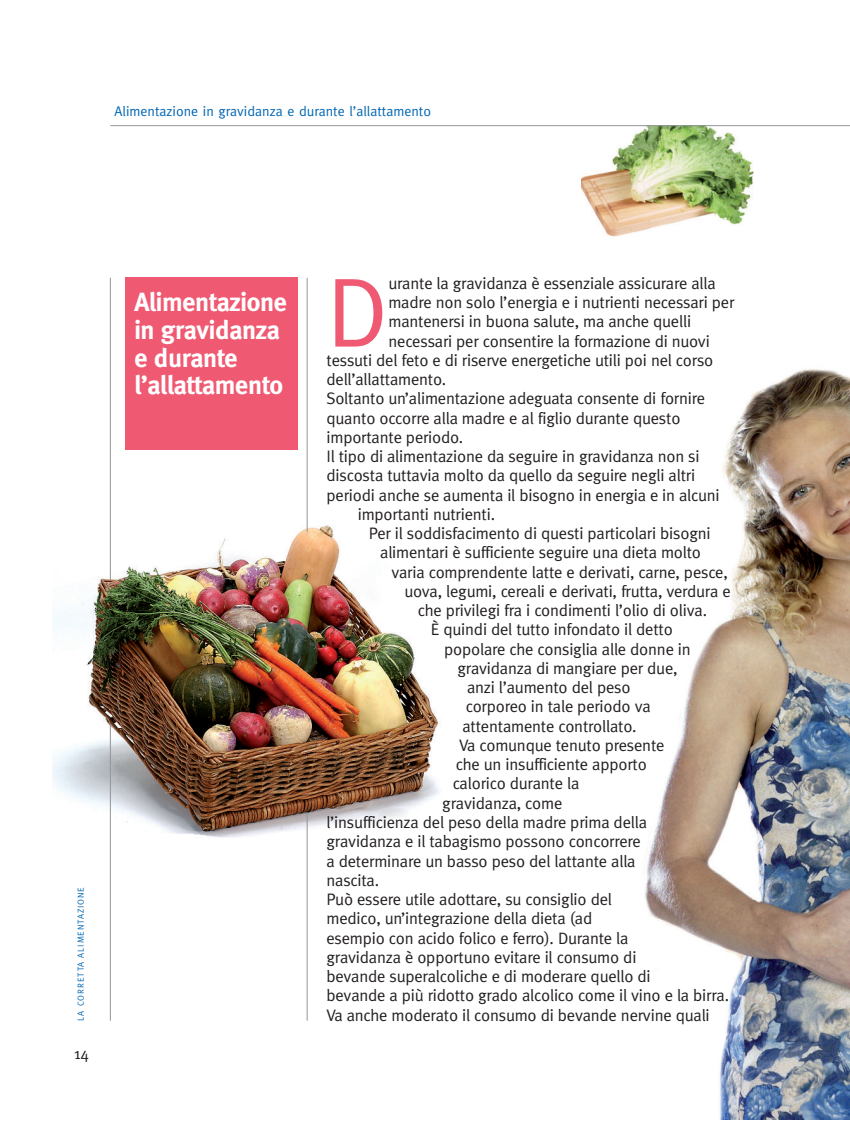
<style>
.page{position:relative;width:850px;height:1147px;background:#fff}
.page>*{position:absolute;margin:0;border:0;box-sizing:border-box;transform-origin:0 0}
.t1{font:99.05px "Meta";color:#f05972}
.t2{font:700 26.25px/27.7px "Meta";letter-spacing:-.01em;color:#fff}
.t3{font:16.62px "Meta";letter-spacing:-.01em;color:#231f20}
.t4{font:15.75px "Meta";color:#231f20}
.t5{font:14px "Meta";color:#0166b3}
.t6{font:8.75px "Meta";letter-spacing:.105em;color:#0166b3}
</style>
<div class="page">
<img style="left:645px;top:368px;width:204px;height:751px">
<img style="left:52px;top:516px;width:387px;height:323px">
<img style="left:581px;top:126px;width:172px;height:111px">
<hr style="left:110px;top:125px;width:739px;height:1px;background:#939598">
<hr style="left:306px;top:278px;width:1px;height:254px;background:#939598">
<hr style="left:306px;top:813px;width:1px;height:207px;background:#939598">
<hr style="left:110px;top:278px;width:1px;height:303px;background:#939598">
<hr style="left:110px;top:725px;width:1px;height:295px;background:#939598">
<div style="left:125px;top:278px;width:172px;height:172px;background:#f05972"></div>
<p class="t5" style="left:114px;top:102px;width:318px">Alimentazione in gravidanza e durante l’allattamento</p>
<p class="t6" style="left:76px;top:1020px;width:135px;rotate:-90deg">LA CORRETTA ALIMENTAZIONE</p>
<p class="t4" style="left:74px;top:1044px;width:16px">14</p>
<h2 class="t2" style="left:134px;top:288px;width:154px">Alimentazione in gravidanza e durante l’allattamento</h2>
<h1 class="t1" style="left:326px;top:254px;width:63px">D</h1>
<p class="t3" style="left:388px;top:273px;width:328px">urante la gravidanza è essenziale assicurare alla</p>
<p class="t3" style="left:388px;top:293px;width:347px">madre non solo l’energia e i nutrienti necessari per</p>
<p class="t3" style="left:388px;top:312px;width:304px">mantenersi in buona salute, ma anche quelli</p>
<p class="t3" style="left:388px;top:331px;width:323px">necessari per consentire la formazione di nuovi</p>
<p class="t3" style="left:326px;top:350px;width:388px">tessuti del feto e di riserve energetiche utili poi nel corso</p>
<p class="t3" style="left:326px;top:370px;width:121px">dell’allattamento.</p>
<p class="t3" style="left:326px;top:389px;width:380px">Soltanto un’alimentazione adeguata consente di fornire</p>
<p class="t3" style="left:326px;top:408px;width:355px">quanto occorre alla madre e al figlio durante questo</p>
<p class="t3" style="left:326px;top:427px;width:138px">importante periodo.</p>
<p class="t3" style="left:326px;top:447px;width:374px">Il tipo di alimentazione da seguire in gravidanza non si</p>
<p class="t3" style="left:326px;top:466px;width:370px">discosta tuttavia molto da quello da seguire negli altri</p>
<p class="t3" style="left:326px;top:485px;width:394px">periodi anche se aumenta il bisogno in energia e in alcuni</p>
<p class="t3" style="left:357px;top:504px;width:139px">importanti nutrienti.</p>
<p class="t3" style="left:369px;top:524px;width:343px">Per il soddisfacimento di questi particolari bisogni</p>
<p class="t3" style="left:380px;top:543px;width:322px">alimentari è sufficiente seguire una dieta molto</p>
<p class="t3" style="left:391px;top:562px;width:338px">varia comprendente latte e derivati, carne, pesce,</p>
<p class="t3" style="left:404px;top:581px;width:327px">uova, legumi, cereali e derivati, frutta, verdura e</p>
<p class="t3" style="left:417px;top:601px;width:291px">che privilegi fra i condimenti l’olio di oliva.</p>
<p class="t3" style="left:431px;top:620px;width:243px">È quindi del tutto infondato il detto</p>
<p class="t3" style="left:444px;top:639px;width:248px">popolare che consiglia alle donne in</p>
<p class="t3" style="left:457px;top:658px;width:221px">gravidanza di mangiare per due,</p>
<p class="t3" style="left:467px;top:678px;width:165px">anzi l’aumento del peso</p>
<p class="t3" style="left:465px;top:697px;width:186px">corporeo in tale periodo va</p>
<p class="t3" style="left:462px;top:716px;width:175px">attentamente controllato.</p>
<p class="t3" style="left:459px;top:735px;width:207px">Va comunque tenuto presente</p>
<p class="t3" style="left:455px;top:755px;width:192px">che un insufficiente apporto</p>
<p class="t3" style="left:452px;top:774px;width:128px">calorico durante la</p>
<p class="t3" style="left:442px;top:793px;width:121px">gravidanza, come</p>
<p class="t3" style="left:326px;top:812px;width:322px">l’insufficienza del peso della madre prima della</p>
<p class="t3" style="left:326px;top:832px;width:316px">gravidanza e il tabagismo possono concorrere</p>
<p class="t3" style="left:326px;top:851px;width:310px">a determinare un basso peso del lattante alla</p>
<p class="t3" style="left:326px;top:870px;width:54px">nascita.</p>
<p class="t3" style="left:326px;top:889px;width:287px">Può essere utile adottare, su consiglio del</p>
<p class="t3" style="left:326px;top:909px;width:267px">medico, un’integrazione della dieta (ad</p>
<p class="t3" style="left:326px;top:928px;width:303px">esempio con acido folico e ferro). Durante la</p>
<p class="t3" style="left:326px;top:947px;width:311px">gravidanza è opportuno evitare il consumo di</p>
<p class="t3" style="left:326px;top:966px;width:326px">bevande superalcoliche e di moderare quello di</p>
<p class="t3" style="left:326px;top:986px;width:404px">bevande a più ridotto grado alcolico come il vino e la birra.</p>
<p class="t3" style="left:326px;top:1005px;width:384px">Va anche moderato il consumo di bevande nervine quali</p>
</div>
